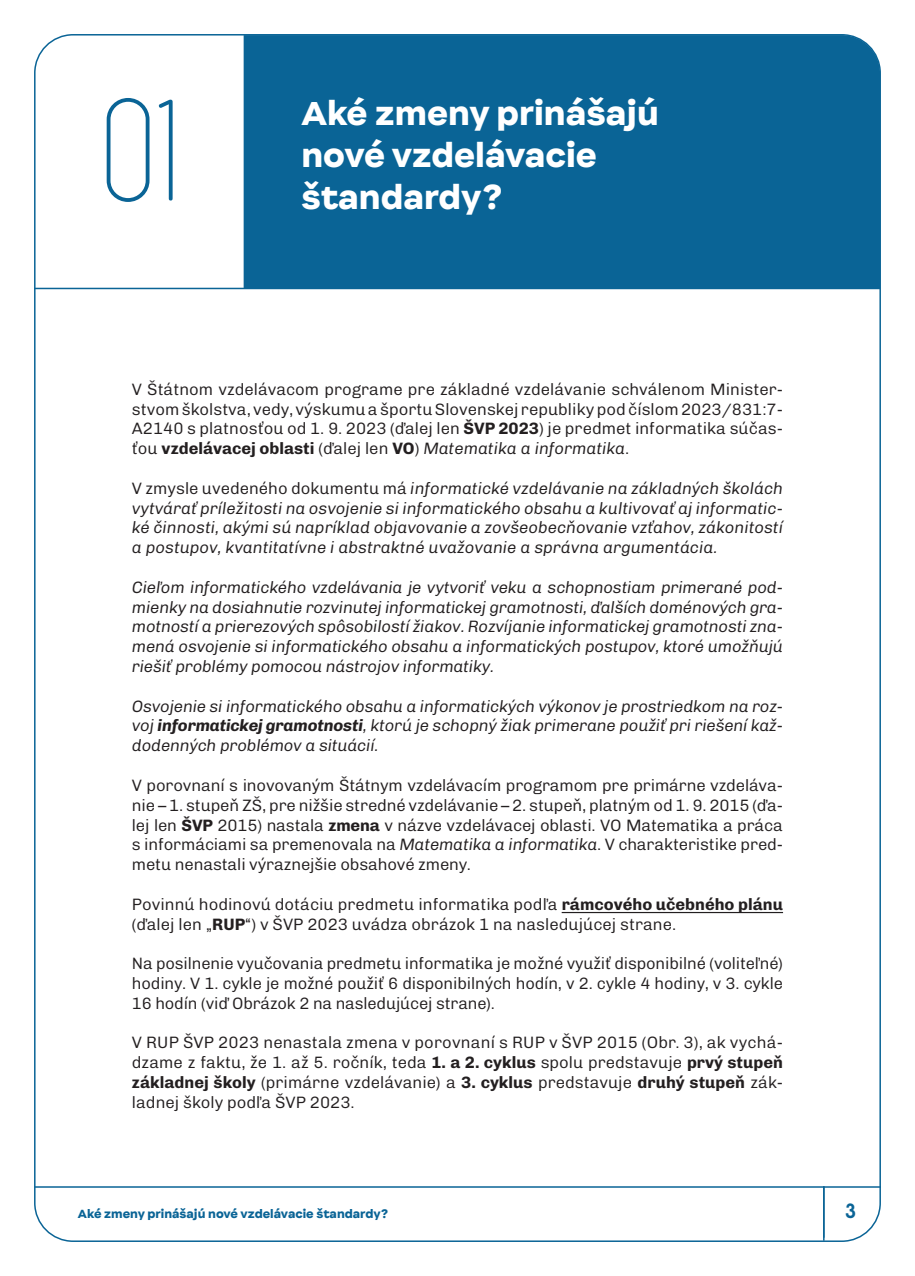
<style>
.page{position:relative;width:915px;height:1276px;background:#fff}
.page>*{position:absolute;margin:0;border:0;box-sizing:border-box;transform-origin:0 0}
.t1{font:100 136.2px "Cocogoose Compressed";color:#0a6496}
.t2{font:900 31.5px/42px "Internacional";color:#fff}
.t3{font:300 19.5px "Cocogoose Narrow";color:#0a6496}
.t4{font:300 16.5px/19.8px "Chivo";color:#231f20;text-align:justify}
.t5{font:italic 300 16.5px/19.8px "Chivo";letter-spacing:-.01em;color:#231f20;text-align:justify}
.t6{font:900 11.25px "Internacional";color:#0a6496}
.s1{font-weight:700}
.s2{font-style:italic}
.s3{font-style:normal}
</style>
<div class="page">
<hr style="left:34px;top:1186px;width:846px;height:1px;background:#0a6496">
<hr style="left:822px;top:1186px;width:2px;height:54px;background:#0a6496">
<div style="left:243px;top:35px;width:636px;height:253px;background:#0a6496"></div>
<hr style="left:34px;top:288px;width:845px;height:1px;background:#0a6496">
<hr style="left:561px;top:912px;width:221px;height:1px;background:#231f20">
<p class="t1" style="left:99px;top:62px;width:86px">01</p>
<p class="t2" style="left:301px;top:92px;width:359px">Aké zmeny prinášajú nové vzdelávacie štandardy?</p>
<p class="t4" style="left:132px;top:378px;width:652px">V Štátnom vzdelávacom programe pre základné vzdelávanie schválenom Minister&shy;stvom školstva, vedy, výskumu a športu Slovenskej republiky pod číslom 2023/831:7- A2140 s platnosťou od 1. 9. 2023 (ďalej len <span class="s1">ŠVP 2023</span>) je predmet informatika súčas&shy;ťou <span class="s1">vzdelávacej oblasti</span> (ďalej len <span class="s1">VO</span>) <span class="s2">Matematika a informatika</span>.</p>
<p class="t5" style="left:132px;top:477px;width:652px"><span class="s3">V zmysle uvedeného dokumentu má</span> informatické vzdelávanie na základných školách vytvárať príležitosti na osvojenie si informatického obsahu a kultivovať aj informatic&shy;ké činnosti, akými sú napríklad objavovanie a zovšeobecňovanie vzťahov, zákonitostí a postupov, kvantitatívne i abstraktné uvažovanie a správna argumentácia.</p>
<p class="t5" style="left:132px;top:576px;width:652px">Cieľom informatického vzdelávania je vytvoriť veku a schopnostiam primerané pod&shy;mienky na dosiahnutie rozvinutej informatickej gramotnosti, ďalších doménových gra&shy;motností a prierezových spôsobilostí žiakov. Rozvíjanie informatickej gramotnosti zna&shy;mená osvojenie si informatického obsahu a informatických postupov, ktoré umožňujú riešiť problémy pomocou nástrojov informatiky.</p>
<p class="t5" style="left:132px;top:695px;width:652px">Osvojenie si informatického obsahu a informatických výkonov je prostriedkom na roz&shy;voj <span class="s1">informatickej gramotnosti</span>, ktorú je schopný žiak primerane použiť pri riešení kaž&shy;dodenných problémov a situácií.</p>
<p class="t4" style="left:132px;top:774px;width:652px">V porovnaní s inovovaným Štátnym vzdelávacím programom pre primárne vzdeláva&shy;nie – 1. stupeň ZŠ, pre nižšie stredné vzdelávanie – 2. stupeň, platným od 1. 9. 2015 (ďa&shy;lej len <span class="s1">ŠVP</span> 2015) nastala <span class="s1">zmena</span> v názve vzdelávacej oblasti. VO Matematika a práca s informáciami sa premenovala na <span class="s2">Matematika a informatika</span>. V charakteristike pred&shy;metu nenastali výraznejšie obsahové zmeny.</p>
<p class="t4" style="left:132px;top:893px;width:652px">Povinnú hodinovú dotáciu predmetu informatika podľa <span class="s1">rámcového učebného plánu </span>(ďalej len „<span class="s1">RUP</span>“) v ŠVP 2023 uvádza obrázok 1 na nasledujúcej strane.</p>
<p class="t4" style="left:132px;top:953px;width:652px">Na posilnenie vyučovania predmetu informatika je možné využiť disponibilné (voliteľné) hodiny. V 1. cykle je možné použiť 6 disponibilných hodín, v 2. cykle 4 hodiny, v 3. cykle 16 hodín (viď Obrázok 2 na nasledujúcej strane).</p>
<p class="t4" style="left:132px;top:1032px;width:652px">V RUP ŠVP 2023 nenastala zmena v porovnaní s RUP v ŠVP 2015 (Obr. 3), ak vychá&shy;dzame z faktu, že 1. až 5. ročník, teda <span class="s1">1. a 2. cyklus</span> spolu predstavuje <span class="s1">prvý stupeň základnej školy</span> (primárne vzdelávanie) a <span class="s1">3. cyklus</span> predstavuje <span class="s1">druhý stupeň</span> zák&shy;ladnej školy podľa ŠVP 2023.</p>
<p class="t6" style="left:78px;top:1206px;width:312px">Aké zmeny prinášajú nové vzdelávacie štandardy?</p>
<p class="t3" style="left:844px;top:1197px;width:12px">3</p>
</div>
